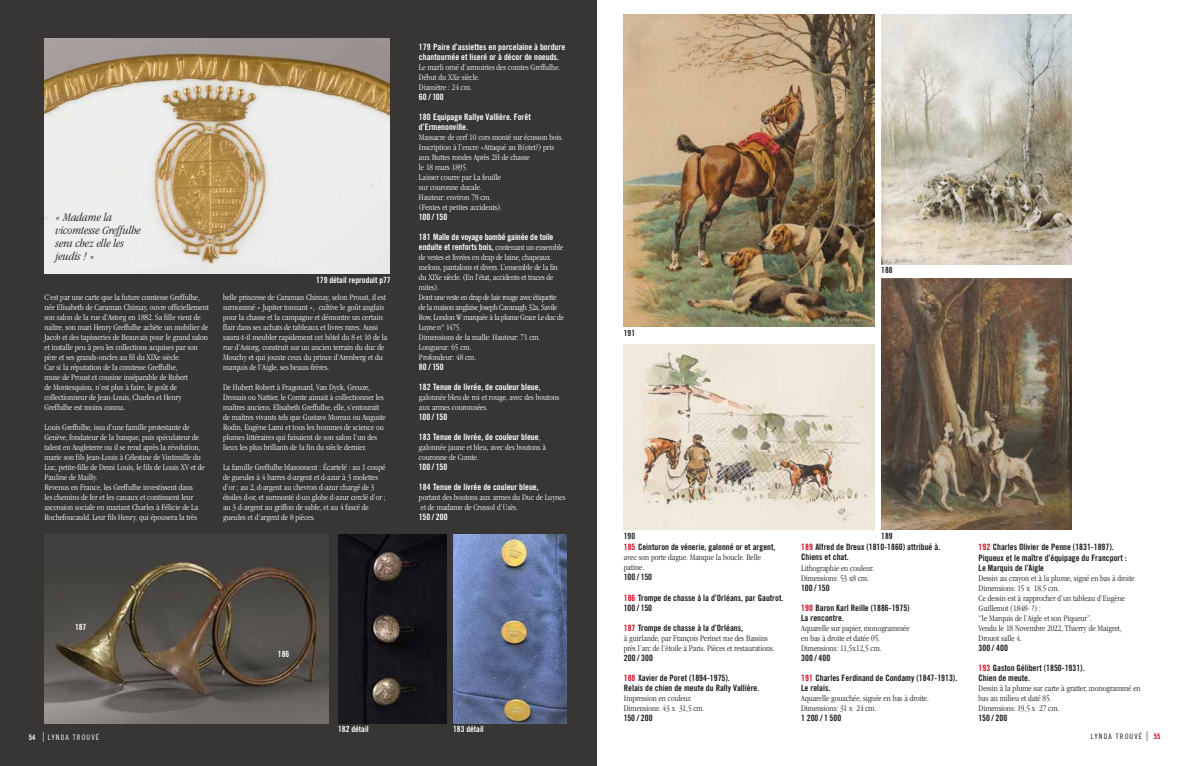
<style>
.page{position:relative;width:1191px;height:766px;background:#fff}
.page>*{position:absolute;margin:0;border:0;box-sizing:border-box;transform-origin:0 0}
.t1{font:italic 300 condensed 12px/13px "ITC Garamond Std";color:#1a171c}
.t2{font:300 condensed 8.8px/10px "ITC Garamond Std";color:#fff}
.t3{font:300 condensed 8.8px/10px "ITC Garamond Std";color:#1a171c}
.t4{font:8.8px/10px "Trade Gothic LT Std Bd Cn 20";color:#1a171c}
.t5{font:8.8px/10px "Trade Gothic LT Std Bd Cn 20";color:#fff}
.t6{font:8.5px "Trade Gothic LT Std Bd Cn 20";color:#fff}
.t7{font:8.5px "Trade Gothic LT Std Bd Cn 20";color:#1a171c}
.t8{font:7.5px "Trade Gothic LT Std Cn 18";letter-spacing:.15em;color:#1a171c}
.t9{font:7.5px "Trade Gothic LT Std Cn 18";letter-spacing:.15em;color:#fff}
.s1{font-family:"ITC Garamond Std";font-weight:300;font-stretch:condensed}
.s2{font-family:"Trade Gothic LT Std Bd Cn 20"}
.s3{font-family:"Trade Gothic LT Std";font-weight:300;font-size:13.5px}
.s4{color:#cd071e}
.s5{font-family:"Trade Gothic LT Std Bd Cn 20";color:#c00418}
</style>
<div class="page">
<div style="left:0;top:0;width:596px;height:765px;background:#373635"></div>
<img style="left:44px;top:38px;width:346px;height:235px">
<img style="left:453px;top:534px;width:113px;height:189px">
<img style="left:338px;top:534px;width:108px;height:189px">
<img style="left:44px;top:534px;width:284px;height:189px">
<img style="left:881px;top:14px;width:190px;height:250px">
<img style="left:881px;top:278px;width:190px;height:251px">
<img style="left:624px;top:344px;width:250px;height:185px">
<img style="left:624px;top:14px;width:250px;height:313px">
<h1 class="t1" style="left:56px;top:211px;width:87px">« Madame la vicomtesse Greffulhe sera chez elle les jeudis ! »</h1>
<p class="t2" style="left:44px;top:292px;width:166px">C’est par une carte que la future comtesse Greffulhe, née Elisabeth de Caraman Chimay, ouvre officiellement son salon de la rue d’Astorg en 1882. Sa fille vient de naître, son mari Henry Greffulhe achète un mobilier de Jacob et des tapisseries de Beauvais pour le grand salon et installe peu à peu les collections acquises par son père et ses grands-oncles au fil du XIXe siècle.<br>Car si la réputation de la comtesse Greffulhe,<br>muse de Proust et cousine inséparable de Robert<br>de Montesquiou, n’est plus à faire, le goût de collectionneur de Jean-Louis, Charles et Henry Greffulhe est moins connu.</p>
<p class="t2" style="left:44px;top:422px;width:162px">Louis Greffulhe, issu d’une famille protestante de Genève, fondateur de la banque, puis spéculateur de talent en Angleterre ou il se rend après la révolution, marie son fils Jean-Louis à Célestine de Vintimille du Luc, petite-fille de Demi Louis, le fils de Louis XV et de Pauline de Mailly.<br>Revenus en France, les Greffulhe investissent dans<br>les chemins de fer et les canaux et continuent leur ascension sociale en mariant Charles à Félicie de La Rochefoucauld. Leur fils Henry, qui épousera la très</p>
<p class="t6" style="left:316px;top:275px;width:76px">179 détail reproduit p77</p>
<p class="t2" style="left:223px;top:292px;width:166px">belle princesse de Caraman Chimay, selon Proust, il est surnommé « Jupiter tonnant », cultive le goût anglais pour la chasse et la campagne et démontre un certain flair dans ses achats de tableaux et livres rares. Aussi saura-t-il meubler rapidement cet hôtel du 8 et 10 de la rue d’Astorg, construit sur un ancien terrain du duc de Mouchy et qui jouxte ceux du prince d’Arenberg et du marquis de l’Aigle, ses beaux-frères.</p>
<p class="t2" style="left:223px;top:382px;width:164px">De Hubert Robert à Fragonard, Van Dyck, Greuze, Drouais ou Nattier, le Comte aimait à collectionner les maîtres anciens. Elisabeth Greffulhe, elle, s’entourait de maîtres vivants tels que Gustave Moreau ou Auguste Rodin, Eugène Lami et tous les hommes de science ou plumes littéraires qui faisaient de son salon l’un des lieux les plus brillants de la fin du siècle dernier.</p>
<p class="t2" style="left:223px;top:462px;width:164px">La famille Greffulhe blasonnent : Écartelé : au 1 coupé de gueules à 4 barres d›argent et d›azur à 3 molettes d’or ; au 2, d›argent au chevron d›azur chargé de 3 étoiles d›or, et surmonté d›un globe d›azur cerclé d’or ; au 3 d›argent au griffon de sable, et au 4 fascé de gueules et d’argent de 8 pièces.</p>
<p class="t5" style="left:419px;top:42px;width:148px">179 Paire d’assiettes en porcelaine à bordure chantournée et liseré or à décor de noeuds.</p>
<p class="t2" style="left:419px;top:62px;width:143px">Le marli orné d’armoiries des comtes Greffulhe.<br>Début du XXe siècle.<br>Diamètre : 24 cm.</p>
<p class="t5" style="left:419px;top:92px;width:26px">60 / 100</p>
<p class="t5" style="left:419px;top:112px;width:113px">180 Equipage Rallye Vallière. Forêt d’Ermenonville.</p>
<p class="t2" style="left:419px;top:132px;width:146px">Massacre de cerf 10 cors monté sur écusson bois.<br>Inscription à l’encre «Attaqué au B(otet?) pris aux Buttes rondes Après 2H de chasse<br>le 18 mars 1895.<br>Laisser courre par La feuille<br>sur couronne ducale.<br>Hauteur: environ 78 cm.<br>(Fentes et petites accidents).</p>
<p class="t5" style="left:419px;top:212px;width:30px">100 / 150</p>
<p class="t5" style="left:419px;top:232px;width:146px">181 Malle de voyage bombé gainée de toile enduite et renforts bois, <span class="s1">contenant un ensemble</span></p>
<p class="t2" style="left:419px;top:252px;width:146px">de vestes et livrées en drap de laine, chapeaux melons, pantalons et divers. L’ensemble de la fin du XIXe siècle. (En l’état, accidents et traces de mites).<br>Dont une veste en drap de laie rouge avec étiquette de la maison anglaise Joseph Cavanagh 32a, Savile Row, London W marquée à la plume Grace Le duc de Luyne n° 1475.<br>Dimensions de la malle: Hauteur: 71 cm.<br>Longueur: 65 cm.<br>Profondeur: 48 cm.</p>
<p class="t5" style="left:419px;top:362px;width:26px">80 / 150</p>
<p class="t5" style="left:419px;top:382px;width:123px">182 Tenue de livrée, de couleur bleue,</p>
<p class="t2" style="left:419px;top:392px;width:142px">galonnée bleu de roi et rouge, avec des boutons aux armes couronnées.</p>
<p class="t5" style="left:419px;top:412px;width:30px">100 / 150</p>
<p class="t5" style="left:419px;top:432px;width:123px">183 Tenue de livrée, de couleur bleue<span class="s1">,</span></p>
<p class="t2" style="left:419px;top:442px;width:128px">galonnée jaune et bleu, avec des boutons à couronne de Comte.</p>
<p class="t5" style="left:419px;top:462px;width:30px">100 / 150</p>
<p class="t5" style="left:419px;top:482px;width:121px">184 Tenue de livrée de couleur bleue,</p>
<p class="t2" style="left:419px;top:492px;width:148px">portant des boutons aux armes du Duc de Luynes et de madame de Crussol d’Uzès.</p>
<p class="t5" style="left:419px;top:512px;width:30px">150 / 200</p>
<p class="t6" style="left:75px;top:621px;width:13px">187</p>
<p class="t9" style="left:29px;top:732px;width:72px"><span class="s2">54</span> <span class="s3">I</span> LYNDA TROUVÉ</p>
<p class="t6" style="left:278px;top:649px;width:13px">186</p>
<p class="t6" style="left:338px;top:724px;width:32px">182 détail</p>
<p class="t6" style="left:453px;top:724px;width:32px">183 détail</p>
<p class="t7" style="left:624px;top:327px;width:13px">191</p>
<p class="t7" style="left:881px;top:265px;width:13px">188</p>
<p class="t7" style="left:624px;top:530px;width:13px">190</p>
<p class="t7" style="left:881px;top:530px;width:13px">189</p>
<p class="t4" style="left:624px;top:542px;width:153px"><span class="s4">185</span> Ceinturon de vénerie, galonné or et argent,</p>
<p class="t3" style="left:624px;top:552px;width:139px">avec son porte dague. Manque la boucle. Belle patine.</p>
<p class="t4" style="left:624px;top:572px;width:30px">100 / 150</p>
<p class="t4" style="left:624px;top:592px;width:161px"><span class="s4">186</span> Trompe de chasse à la d’Orléans, par Gautrot.<br>100 / 150</p>
<p class="t4" style="left:624px;top:622px;width:121px"><span class="s4">187</span> Trompe de chasse à la d’Orléans,</p>
<p class="t3" style="left:624px;top:632px;width:152px">à guirlande, par François Perinet rue des Bassins près l’arc de l’étoile à Paris. Pièces et restaurations.</p>
<p class="t4" style="left:624px;top:652px;width:31px">200 / 300</p>
<p class="t4" style="left:624px;top:672px;width:137px"><span class="s4">188</span> Xavier de Poret (1894-1975).<br>Relais de chien de meute du Rally Vallière.</p>
<p class="t3" style="left:624px;top:692px;width:82px">Impression en couleur.<br>Dimensions: 43 x 31,5 cm.</p>
<p class="t4" style="left:624px;top:712px;width:30px">150 / 200</p>
<p class="t4" style="left:801px;top:542px;width:141px"><span class="s4">189</span> Alfred de Dreux (1810-1860) attribué à.<br>Chiens et chat.</p>
<p class="t3" style="left:801px;top:562px;width:74px">Lithographie en couleur.<br>Dimensions: 53 x8 cm.</p>
<p class="t4" style="left:801px;top:582px;width:30px">100 / 150</p>
<p class="t4" style="left:801px;top:602px;width:110px"><span class="s4">190</span> Baron Karl Reille (1886-1975)<br>La rencontre.</p>
<p class="t3" style="left:801px;top:622px;width:110px">Aquarelle sur papier, monogrammée en bas à droite et datée 05.<br>Dimensions: 11,5x12,5 cm.</p>
<p class="t4" style="left:801px;top:652px;width:31px">300 / 400</p>
<p class="t4" style="left:801px;top:672px;width:158px"><span class="s4">191</span> Charles Ferdinand de Condamy (1847-1913).<br>Le relais.</p>
<p class="t3" style="left:801px;top:692px;width:129px">Aquarelle gouachée, signée en bas à droite.<br>Dimensions: 31 x 24 cm.</p>
<p class="t4" style="left:801px;top:712px;width:42px">1 200 / 1 500</p>
<p class="t4" style="left:978px;top:542px;width:150px"><span class="s4">192</span> Charles Olivier de Penne (1831-1897).<br>Piqueux et le maître d’équipage du Francport :<br>Le Marquis de l’Aigle</p>
<p class="t3" style="left:978px;top:572px;width:157px">Dessin au crayon et à la plume, signé en bas à droite Dimensions: 15 x 18,5 cm.<br>Ce dessin est à rapprocher d’un tableau d’Eugène Guillemot (1848- ?) :<br>“le Marquis de l’Aigle et son Piqueur”.<br>Vendu le 18 Novembre 2022, Thierry de Maigret, Drouot salle 4.</p>
<p class="t4" style="left:978px;top:642px;width:31px">300 / 400</p>
<p class="t4" style="left:978px;top:662px;width:107px"><span class="s4">193</span> Gaston Gélibert (1850-1931).<br>Chien de meute.</p>
<p class="t3" style="left:978px;top:682px;width:163px">Dessin à la plume sur carte à gratter, monogrammé en bas au milieu et daté 85.<br>Dimensions: 19,5 x 27 cm.</p>
<p class="t4" style="left:978px;top:712px;width:30px">150 / 200</p>
<p class="t8" style="left:1090px;top:731px;width:71px">LYNDA TROUVÉ <span class="s3">I</span> <span class="s5">55</span></p>
</div>
